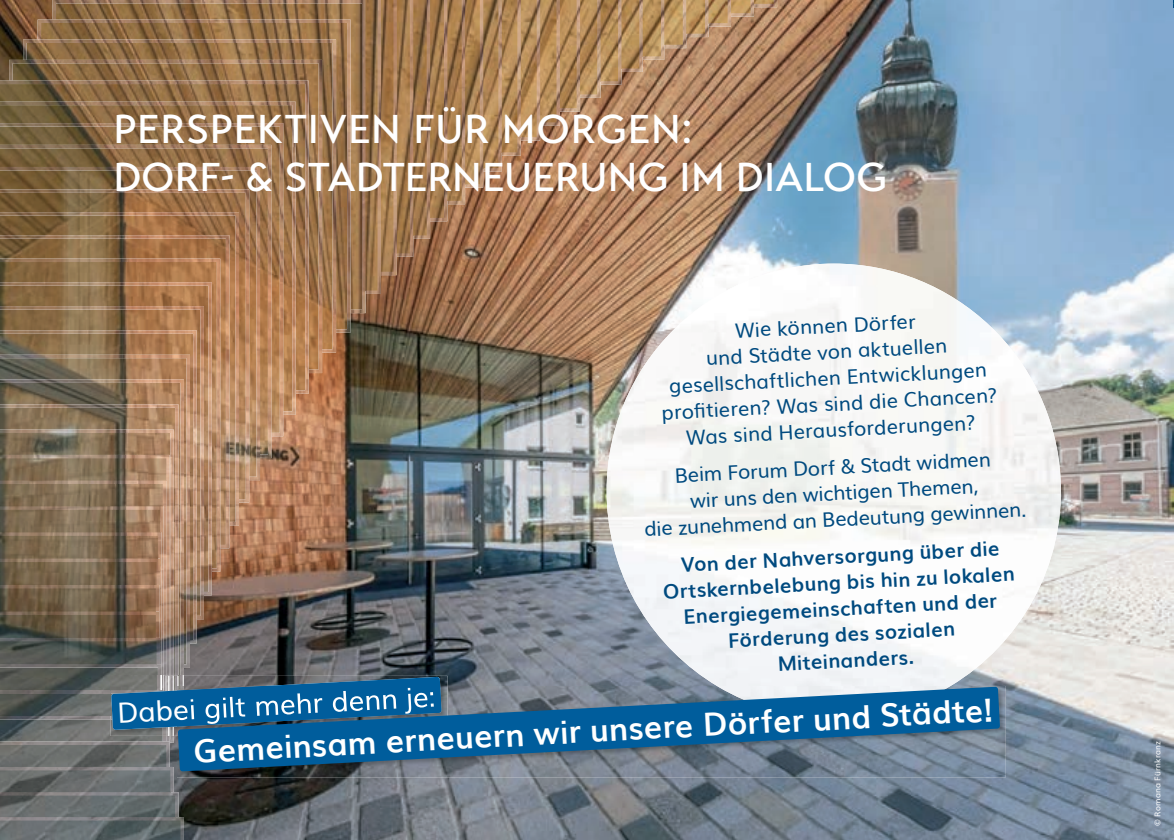
<style>
.page{position:relative;width:1174px;height:840px;background:#fff}
.page>*{position:absolute;margin:0;border:0;box-sizing:border-box;transform-origin:0 0}
.t1{font:500 40px/48px "Transat Text";letter-spacing:.005em;color:#fff}
.t2{font:700 32px "Muli";color:#fff}
.t3{font:20px/26px "Muli";color:#004a7f;text-align:center}
.t4{font:700 20px/26px "Muli";color:#004a7f;text-align:center}
.t5{font:8px "Muli";letter-spacing:.02em;color:#fff}
</style>
<div class="page">
<img style="left:0;top:0;width:1174px;height:839px">
<img style="left:754px;top:0;width:23px;height:7px">
<img style="left:731px;top:0;width:23px;height:17px">
<img style="left:708px;top:0;width:23px;height:27px">
<img style="left:686px;top:0;width:22px;height:37px">
<img style="left:664px;top:0;width:22px;height:48px">
<img style="left:642px;top:0;width:22px;height:60px">
<img style="left:621px;top:0;width:21px;height:72px">
<img style="left:600px;top:0;width:21px;height:85px">
<img style="left:580px;top:0;width:20px;height:98px">
<img style="left:560px;top:0;width:20px;height:111px">
<img style="left:540px;top:0;width:20px;height:126px">
<img style="left:521px;top:0;width:19px;height:140px">
<img style="left:502px;top:0;width:19px;height:156px">
<img style="left:483px;top:0;width:19px;height:171px">
<img style="left:465px;top:0;width:18px;height:187px">
<img style="left:447px;top:0;width:18px;height:204px">
<img style="left:430px;top:0;width:17px;height:221px">
<img style="left:413px;top:0;width:17px;height:239px">
<img style="left:397px;top:0;width:16px;height:257px">
<img style="left:381px;top:0;width:16px;height:275px">
<img style="left:365px;top:0;width:16px;height:294px">
<img style="left:53px;top:0;width:312px;height:313px">
<img style="left:38px;top:20px;width:312px;height:312px">
<img style="left:23px;top:39px;width:313px;height:313px">
<img style="left:9px;top:60px;width:313px;height:313px">
<img style="left:0;top:81px;width:309px;height:312px">
<img style="left:0;top:102px;width:296px;height:312px">
<img style="left:0;top:123px;width:283px;height:313px">
<img style="left:0;top:145px;width:271px;height:313px">
<img style="left:0;top:167px;width:260px;height:313px">
<img style="left:0;top:189px;width:249px;height:313px">
<img style="left:0;top:212px;width:239px;height:313px">
<img style="left:0;top:235px;width:229px;height:313px">
<img style="left:0;top:258px;width:220px;height:313px">
<img style="left:0;top:282px;width:212px;height:313px">
<img style="left:0;top:306px;width:204px;height:313px">
<img style="left:0;top:330px;width:197px;height:313px">
<img style="left:0;top:354px;width:190px;height:313px">
<img style="left:0;top:379px;width:184px;height:296px">
<img style="left:0;top:404px;width:178px;height:271px">
<img style="left:0;top:429px;width:174px;height:313px">
<img style="left:0;top:454px;width:170px;height:312px">
<img style="left:0;top:483px;width:163px;height:192px">
<img style="left:0;top:509px;width:161px;height:75px">
<img style="left:0;top:535px;width:158px;height:23px">
<img style="left:0;top:558px;width:160px;height:26px">
<img style="left:0;top:584px;width:161px;height:91px">
<img style="left:0;top:614px;width:156px;height:23px">
<img style="left:0;top:641px;width:156px;height:22px">
<img style="left:0;top:667px;width:158px;height:22px">
<img style="left:0;top:689px;width:110px;height:26px">
<img style="left:0;top:715px;width:166px;height:26px">
<img style="left:0;top:744px;width:166px;height:22px">
<img style="left:0;top:766px;width:174px;height:25px">
<img style="left:0;top:791px;width:178px;height:25px">
<img style="left:0;top:816px;width:184px;height:23px">
<img style="left:600px;top:263px;width:465px;height:422px">
<img style="left:110px;top:675px;width:1px;height:14px">
<img style="left:110px;top:693px;width:1px;height:22px">
<img style="left:110px;top:715px;width:56px;height:20px">
<img style="left:177px;top:685px;width:828px;height:91px">
<img style="left:717px;top:685px;width:233px;height:1px">
<svg style="left:111px;top:675px;width:330px;height:54px"></svg>
<img style="left:177px;top:685px;width:264px;height:41px">
<svg style="left:178px;top:686px;width:822px;height:85px;fill:#005d9c"></svg>
<h1 class="t1" style="left:113px;top:105px;width:775px">PERSPEKTIVEN FÜR MORGEN:<br>DORF- &amp; STADTERNEUERUNG IM DIALOG</h1>
<p class="t3" style="left:656px;top:320px;width:338px;rotate:-3deg">Wie können Dörfer<br>und Städte von aktuellen gesellschaftlichen Entwicklungen profi tieren? Was sind die Chancen?<br>Was sind Herausforderungen?</p>
<p class="t3" style="left:641px;top:462px;width:384px;rotate:-3deg">Beim Forum Dorf &amp; Stadt widmen<br>wir uns den wichtigen Themen,<br>die zunehmend an Bedeutung gewinnen.</p>
<p class="t4" style="left:661px;top:551px;width:353px;rotate:-3deg">Von der Nahversorgung über die<br>Ortskernbelebung bis hin zu lokalen<br>Energiegemeinschaften und der<br>Förderung des sozialen<br>Miteinanders.</p>
<h2 class="t2" style="left:192px;top:725px;width:802px;rotate:-3deg">Gemeinsam erneuern wir unsere Dörfer und Städte!</h2>
<p class="t5" style="left:1151px;top:825px;width:86px;rotate:-90deg">© Romana Fürnkranz</p>
</div>
